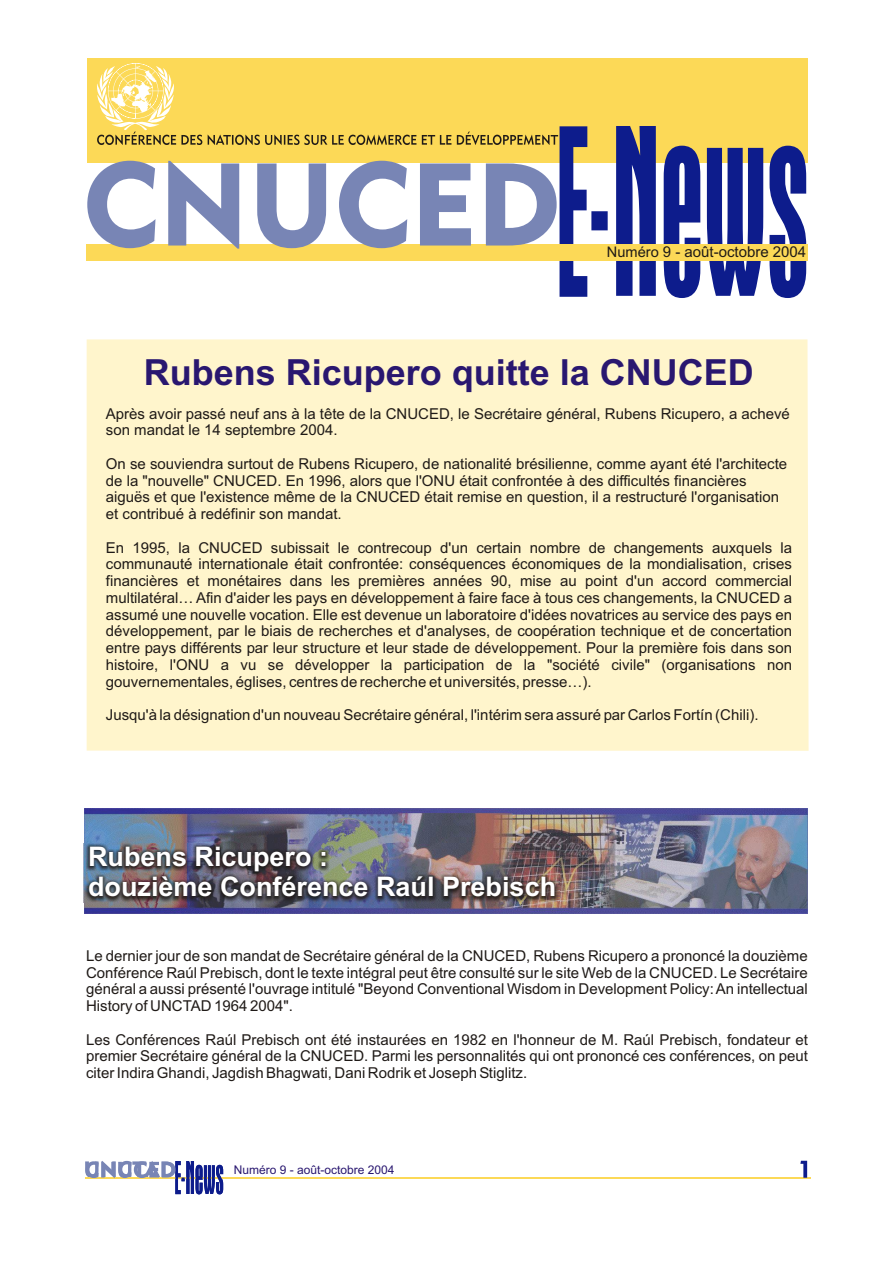
<style>
.page{position:relative;width:894px;height:1263px;background:#fff}
.page>*{position:absolute;margin:0;border:0;box-sizing:border-box;transform-origin:0 0}
.t1{font:700 36px "Arial";color:#291770}
.t2{font:700 27px/30.2px "Arial";color:#fff}
.t3{font:15px/16.8px "Arial";color:#1f1a17;text-align:justify}
.t4{font:12px "Arial";color:#291770}
.s1{font-size:14.55px}
</style>
<div class="page">
<img style="left:84px;top:809px;width:723px;height:104px">
<div style="left:87px;top:339px;width:722px;height:412px;background:#fff5cc"></div>
<img style="left:84px;top:844px;width:475px;height:59px">
<div style="left:87px;top:58px;width:721px;height:105px;background:#fcd957"></div>
<hr style="left:85px;top:1178px;width:726px;height:1px;background:#fcd957">
<svg style="left:800px;top:1161px;width:7px;height:17px"></svg>
<svg style="left:87px;top:63px;width:719px;height:235px"></svg>
<svg style="left:85px;top:1161px;width:138px;height:33px"></svg>
<p class="t3" style="left:607px;top:245px;width:201px"><span class="s1">Numéro</span> 9 - août-octobre 2004</p>
<h1 class="t1" style="left:144px;top:359px;width:612px">Rubens Ricupero quitte la CNUCED</h1>
<p class="t3" style="left:106px;top:406px;width:686px">Après avoir passé neuf ans à la tête de la CNUCED, le Secrétaire général, Rubens Ricupero, a achevé son mandat le 14 septembre 2004.</p>
<p class="t3" style="left:106px;top:457px;width:683px;text-align:left">On se souviendra surtout de Rubens Ricupero, de nationalité brésilienne, comme ayant été l'architecte de la "nouvelle" CNUCED. En 1996, alors que l'ONU était confrontée à des difficultés financières aiguës et que l'existence même de la CNUCED était remise en question, il a restructuré l'organisation et contribué à redéfinir son mandat.</p>
<p class="t3" style="left:106px;top:540px;width:688px">En 1995, la CNUCED subissait le contrecoup d'un certain nombre de changements auxquels la communauté internationale était confrontée: conséquences économiques de la mondialisation, crises financières et monétaires dans les premières années 90, mise au point d'un accord commercial multilatéral… Afin d'aider les pays en développement à faire face à tous ces changements, la CNUCED a assumé une nouvelle vocation. Elle est devenue un laboratoire d'idées novatrices au service des pays en développement, par le biais de recherches et d'analyses, de coopération technique et de concertation entre pays différents par leur structure et leur stade de développement. Pour la première fois dans son histoire, l'ONU a vu se développer la participation de la "société civile" (organisations non gouvernementales, églises, centres de recherche et universités, presse…).</p>
<p class="t3" style="left:106px;top:708px;width:654px">Jusqu'à la désignation d'un nouveau Secrétaire général, l'intérim sera assuré par Carlos Fortín (Chili).</p>
<h2 class="t2" style="left:88px;top:844px;width:470px">Rubens Ricupero :<br>douzième Conférence Raúl Prebisch</h2>
<p class="t3" style="left:86px;top:949px;width:723px">Le dernier jour de son mandat de Secrétaire général de la CNUCED, Rubens Ricupero a prononcé la douzième Conférence Raúl Prebisch, dont le texte intégral peut être consulté sur le site Web de la CNUCED. Le Secrétaire général a aussi présenté l'ouvrage intitulé "Beyond Conventional Wisdom in Development Policy: An intellectual History of UNCTAD 1964 2004".</p>
<p class="t3" style="left:86px;top:1032px;width:723px">Les Conférences Raúl Prebisch ont été instaurées en 1982 en l'honneur de M. Raúl Prebisch, fondateur et premier Secrétaire général de la CNUCED. Parmi les personnalités qui ont prononcé ces conférences, on peut citer Indira Ghandi, Jagdish Bhagwati, Dani Rodrik et Joseph Stiglitz.</p>
<p class="t4" style="left:234px;top:1165px;width:162px">Numéro 9 - août-octobre 2004</p>
</div>
